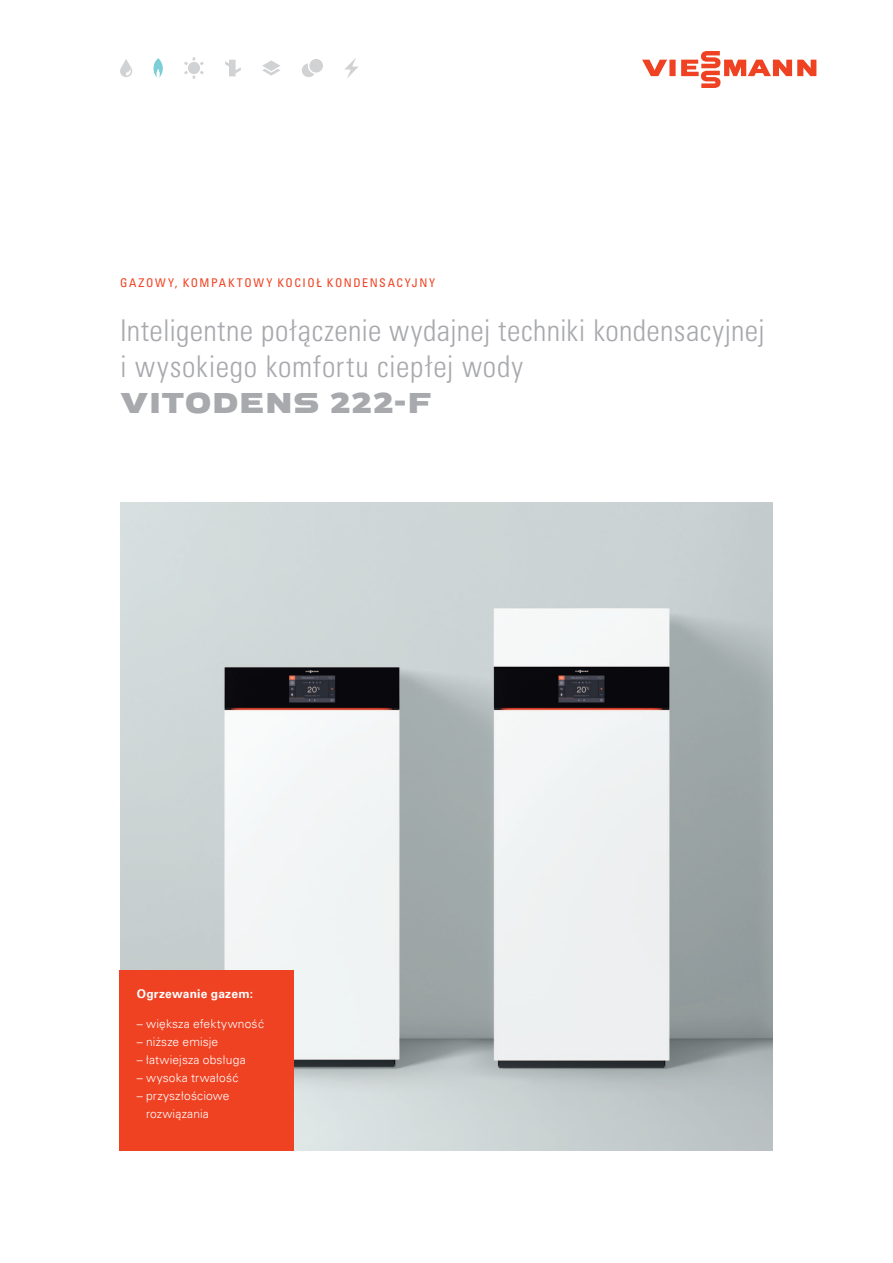
<style>
.page{position:relative;width:893px;height:1263px;background:#fff}
.page>*{position:absolute;margin:0;border:0;box-sizing:border-box;transform-origin:0 0}
.Titel{font:30px/36px "Univers LTCYR 47 Light Cond";letter-spacing:.015em;color:#a8a9ad}
.Titel_Viessmann_Schr{font:700 30px "Viessmann";letter-spacing:.005em;color:#a8a9ad}
.Copy___Univers_Light{font:300 12px/18px "Univers LTCYR 45";letter-spacing:.015em;color:#fff}
.Topic{font:condensed 12px "Univers LTCYR 57";letter-spacing:.13em;color:#ef4222}
.Infobox_Headline{font:700 12px "Univers LTCYR 65";letter-spacing:.02em;color:#fff}
</style>
<div class="page">
<img style="left:120px;top:503px;width:653px;height:648px">
<div style="left:120px;top:971px;width:174px;height:180px;background:#ef4222"></div>
<svg style="left:642px;top:51px;width:174px;height:37px"></svg>
<svg style="left:302px;top:59px;width:21px;height:18px"></svg>
<svg style="left:344px;top:58px;width:15px;height:20px"></svg>
<svg style="left:184px;top:57px;width:20px;height:22px"></svg>
<svg style="left:225px;top:60px;width:16px;height:16px"></svg>
<svg style="left:262px;top:60px;width:18px;height:16px"></svg>
<svg style="left:153px;top:58px;width:10px;height:20px"></svg>
<svg style="left:120px;top:59px;width:12px;height:18px"></svg>
<p class="Topic" style="left:120px;top:275px;width:317px">GAZOWY, KOMPAKTOWY KOCIOŁ KONDENSACYJNY</p>
<p class="Titel" style="left:120px;top:310px;width:646px">Inteligentne połączenie wydajnej techniki kondensacyjnej i wysokiego komfortu ciepłej wody</p>
<p class="Titel_Viessmann_Schr" style="left:120px;top:382px;width:313px">VITODENS 222-F</p>
<p class="Infobox_Headline" style="left:137px;top:985px;width:118px">Ogrzewanie gazem:</p>
<p class="Copy___Univers_Light" style="left:137px;top:1014px;width:129px">– większa efektywność</p>
<p class="Copy___Univers_Light" style="left:137px;top:1032px;width:83px">– niższe emisje</p>
<p class="Copy___Univers_Light" style="left:137px;top:1050px;width:110px">– łatwiejsza obsługa</p>
<p class="Copy___Univers_Light" style="left:137px;top:1068px;width:103px">– wysoka trwałość</p>
<p class="Copy___Univers_Light" style="left:146px;top:1086px;width:85px;text-indent:-9px">– przyszłościowe rozwiązania</p>
</div>
